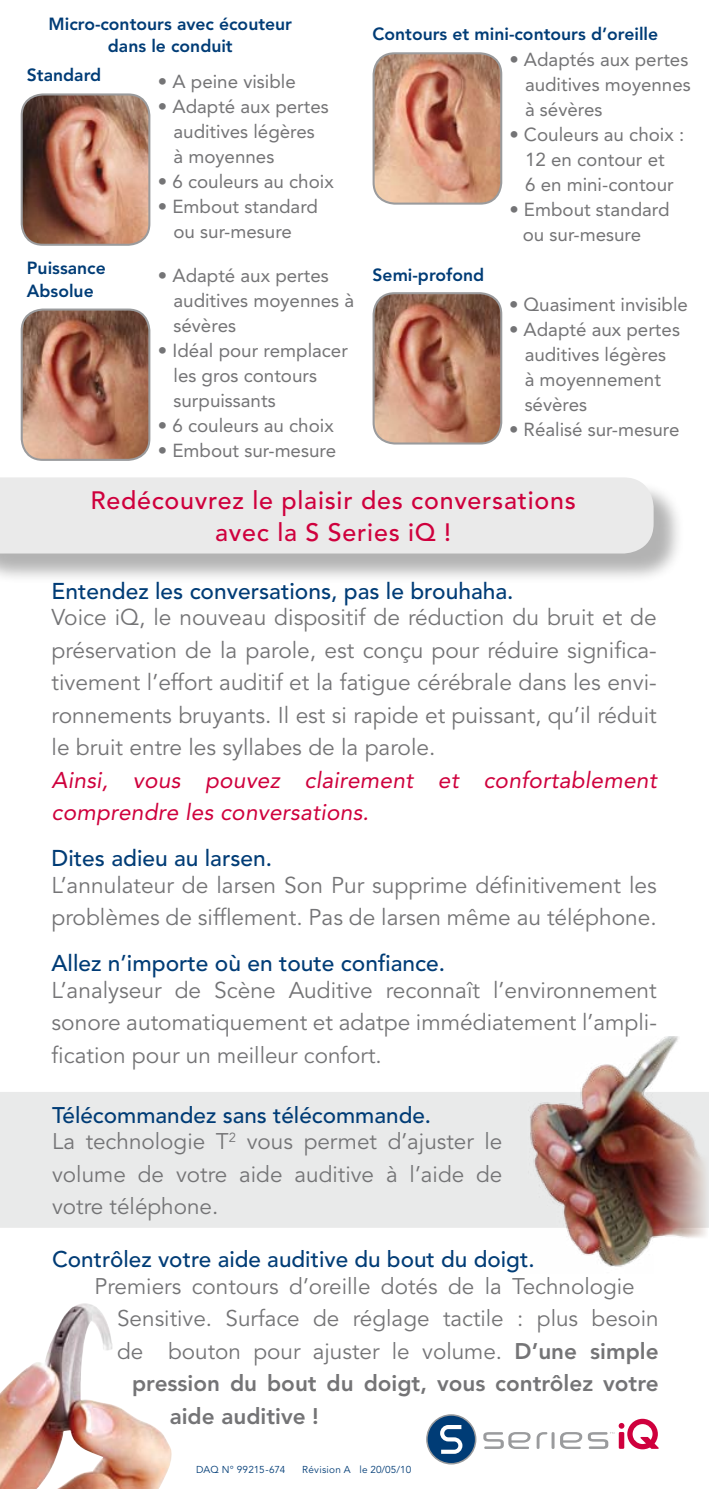
<style>
.page{position:relative;width:709px;height:1489px;background:#fff}
.page>*{position:absolute;margin:0;border:0;box-sizing:border-box;transform-origin:0 0}
.t1{font:500 25px/32px "Avenir LT Std";letter-spacing:.03em;color:#cf003d;text-align:center}
.t2{font:22.75px/32.5px "Avenir LT Std";color:#747476}
.t3{font:500 22.75px "Avenir LT Std";color:#003c76}
.t4{font:italic 22.75px/32.5px "Avenir LT Std";letter-spacing:.01em;color:#cf003d}
.t5{font:22.5px/26.5px "Avenir LT Std";color:#747476}
.t6{font:800 22.5px "Avenir LT Std";color:#747476}
.t7{font:500 22.5px "Avenir LT Std";color:#003c76}
.t8{font:18.75px/25px "Avenir LT Std";color:#747476}
.t9{font:800 17.5px/22.5px "Avenir LT Std";color:#003c76;text-align:center}
.t10{font:10px "Avenir LT Std";letter-spacing:.02em;color:#003c76}
.t11{font:10px "Avenir LT Std";color:#003c76}
.s1{font-size:22.75px}
.s2{font-weight:500;color:#003c76}
.s3{font-weight:800}
</style>
<div class="page">
<img style="left:0;top:1303px;width:172px;height:185px">
<img style="left:22px;top:96px;width:127px;height:149px">
<div style="left:21px;top:93px;width:129px;height:153px;border:2px solid #9a9b9d;border-radius:21px"></div>
<img style="left:22px;top:311px;width:127px;height:149px">
<div style="left:21px;top:308px;width:129px;height:153px;border:2px solid #9a9b9d;border-radius:21px"></div>
<img style="left:375px;top:55px;width:126px;height:147px">
<div style="left:372px;top:52px;width:130px;height:153px;border:2px solid #9a9b9d;border-radius:21px"></div>
<img style="left:375px;top:295px;width:126px;height:148px">
<div style="left:372px;top:292px;width:130px;height:152px;border:2px solid #9a9b9d;border-radius:21px"></div>
<div style="left:0;top:481px;width:685px;height:103px;background:#000;opacity:.3"></div>
<div style="left:0;top:477px;width:653px;height:76px;background:#eaeaea"></div>
<div style="left:0;top:1092px;width:709px;height:135px;background:#e9eaea"></div>
<img style="left:520px;top:1036px;width:188px;height:231px">
<div style="left:427px;top:1414px;width:48px;height:49px;background:#003c76;border-radius:50%"></div>
<div style="left:426px;top:1413px;width:50px;height:51px;border:2px solid #9a9b9d;border-radius:50%"></div>
<svg style="left:440px;top:1425px;width:22px;height:28px"></svg>
<svg style="left:588px;top:1418px;width:70px;height:31px"></svg>
<hr style="left:551px;top:1431px;width:3px;height:17px;background:#9a9b9d">
<svg style="left:536px;top:1432px;width:11px;height:16px"></svg>
<svg style="left:483px;top:1432px;width:47px;height:16px"></svg>
<svg style="left:560px;top:1432px;width:22px;height:16px"></svg>
<p class="t9" style="left:49px;top:13px;width:245px">Micro-contours avec écouteur dans le conduit</p>
<p class="t9" style="left:27px;top:64px;width:76px">Standard</p>
<p class="t9" style="left:27px;top:257px;width:80px;text-align:left">Puissance<br>Absolue</p>
<p class="t8" style="left:158px;top:69px;width:139px">• A peine visible</p>
<p class="t8" style="left:173px;top:94px;width:157px;text-indent:-16px">• Adapté aux pertes auditives légères à moyennes</p>
<p class="t8" style="left:158px;top:169px;width:177px">• 6 couleurs au choix</p>
<p class="t8" style="left:158px;top:194px;width:162px;text-align:center">• Embout standard ou sur-mesure</p>
<p class="t8" style="left:173px;top:263px;width:182px;text-indent:-16px">• Adapté aux pertes auditives moyennes à sévères</p>
<p class="t8" style="left:173px;top:337px;width:176px;text-indent:-16px">• Idéal pour remplacer les gros contours surpuissants</p>
<p class="t8" style="left:158px;top:412px;width:177px">• 6 couleurs au choix</p>
<p class="t8" style="left:158px;top:437px;width:180px">• Embout sur-mesure</p>
<p class="t9" style="left:372px;top:23px;width:287px">Contours et mini-contours d’oreille</p>
<p class="t9" style="left:372px;top:264px;width:113px">Semi-profond</p>
<p class="t8" style="left:525px;top:48px;width:167px;text-indent:-16px">• Adaptés aux pertes auditives moyennes à sévères</p>
<p class="t8" style="left:509px;top:123px;width:176px;text-align:center">• Couleurs au choix :<br>12 en contour et<br>6 en mini-contour</p>
<p class="t8" style="left:523px;top:198px;width:148px;text-indent:-13px">• Embout standard ou sur-mesure</p>
<p class="t8" style="left:509px;top:292px;width:180px">• Quasiment invisible</p>
<p class="t8" style="left:524px;top:317px;width:157px;text-indent:-16px">• Adapté aux pertes auditives légères à moyennement sévères</p>
<p class="t8" style="left:509px;top:417px;width:172px">• Réalisé sur-mesure</p>
<p class="t1" style="left:90px;top:485px;width:487px">Redécouvrez le plaisir des conversations avec la S Series iQ !</p>
<p class="t3" style="left:52px;top:577px;width:463px">Entendez les conversations, pas le brouhaha.</p>
<p class="t2" style="left:52px;top:601px;width:607px;text-align:justify">Voice iQ, le nouveau dispositif de réduction du bruit et de préservation de la parole, est conçu pour réduire significa&shy;tivement l’effort auditif et la fatigue cérébrale dans les envi&shy;ronnements bruyants. Il est si rapide et puissant, qu’il réduit le bruit entre les syllabes de la parole.</p>
<p class="t4" style="left:52px;top:764px;width:606px">Ainsi, vous pouvez clairement et confortablement comprendre les conversations.</p>
<p class="t3" style="left:52px;top:845px;width:222px">Dites adieu au larsen.</p>
<p class="t2" style="left:52px;top:869px;width:607px">L’annulateur de larsen Son Pur supprime définitivement les problèmes de sifflement. Pas de larsen même au téléphone.</p>
<p class="t3" style="left:52px;top:950px;width:395px">Allez n’importe où en toute confiance.</p>
<p class="t2" style="left:52px;top:974px;width:607px">L’analyseur de Scène Auditive reconnaît l’environnement sonore automatiquement et adatpe immédiatement l’ampli-</p>
<p class="t5" style="left:52px;top:1042px;width:332px"><span class="s1">fication pour</span> un meilleur confort.</p>
<p class="t5" style="left:52px;top:1102px;width:452px"><span class="s2">Télécommandez sans télécommande.<br></span>La technologie T<sup>2</sup> vous permet d’ajuster le</p>
<p class="t5" style="left:52px;top:1158px;width:452px;line-height:32.5px">volume de votre aide auditive à l’aide de votre téléphone.</p>
<p class="t7" style="left:52px;top:1246px;width:484px">Contrôlez votre aide auditive du bout du doigt.</p>
<p class="t5" style="left:95px;top:1273px;width:541px">Premiers contours d’oreille dotés de la Technologie</p>
<p class="t5" style="left:117px;top:1305px;width:543px">Sensitive. Surface de réglage tactile : plus besoin</p>
<p class="t5" style="left:117px;top:1338px;width:543px">de bouton pour ajuster le volume. <span class="s3">D’une simple</span></p>
<p class="t6" style="left:132px;top:1370px;width:528px">pression du bout du doigt, vous contrôlez votre</p>
<p class="t6" style="left:170px;top:1402px;width:151px">aide auditive !</p>
<p class="t11" style="left:196px;top:1463px;width:91px">DAQ N° 99215-674</p>
<p class="t10" style="left:302px;top:1463px;width:110px">Révision A le 20/05/10</p>
</div>
